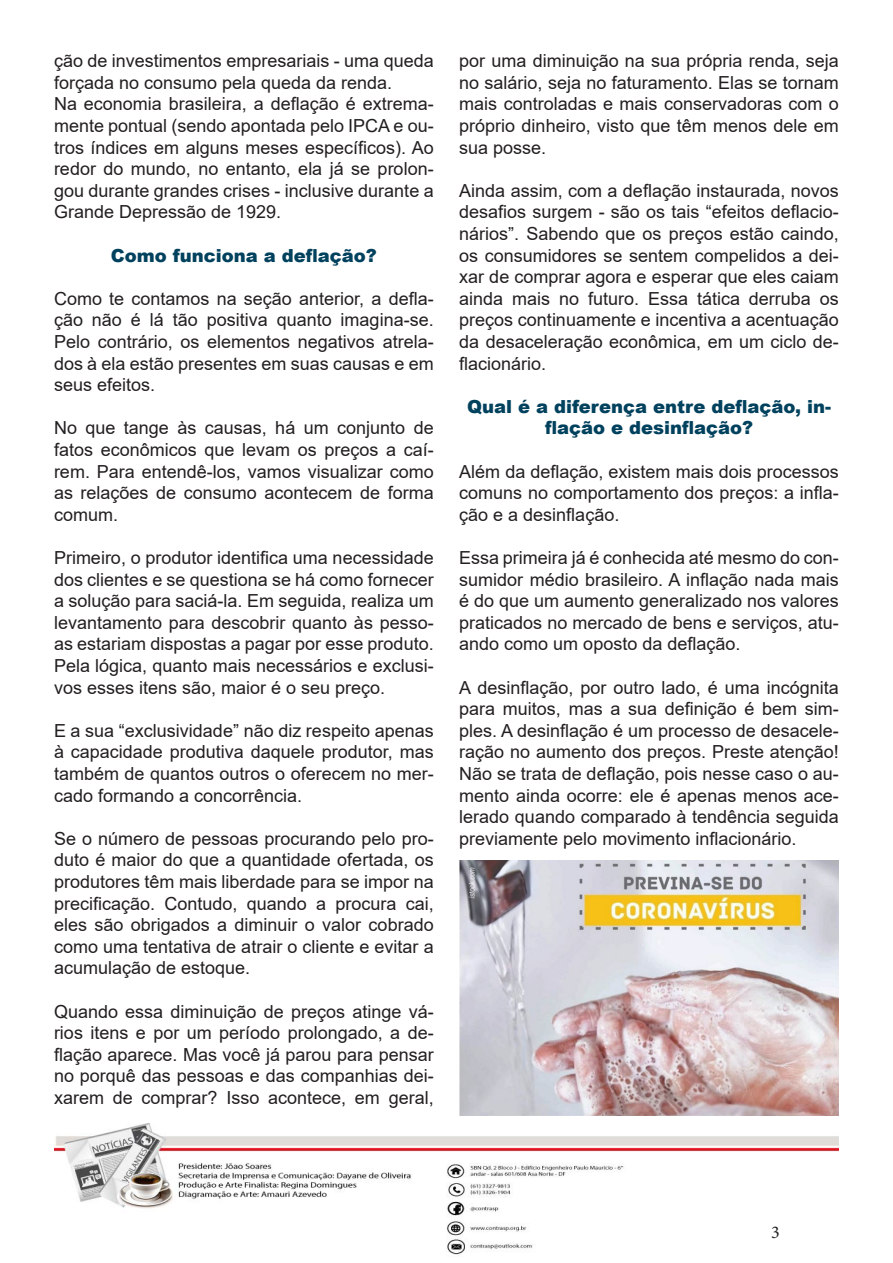
<style>
.page{position:relative;width:893px;height:1263px;background:#fff}
.page>*{position:absolute;margin:0;border:0;box-sizing:border-box;transform-origin:0 0}
.t1{font:18px/21.6px "Arial";color:#231f20;text-align:justify}
.t2{font:900 18px/21.6px "Arial";color:#00415e;text-align:center}
.t3{font:18px "Minion Pro";color:#231f20}
</style>
<div class="page">
<img style="left:54px;top:1123px;width:785px;height:132px">
<img style="left:459px;top:860px;width:380px;height:255px">
<p class="t1" style="left:54px;top:50px;width:381px">ção de investimentos empresariais - uma queda forçada no consumo pela queda da renda.</p>
<p class="t1" style="left:54px;top:93px;width:381px">Na economia brasileira, a deflação é extrema&shy;mente pontual (sendo apontada pelo IPCA e ou&shy;tros índices em alguns meses específicos). Ao redor do mundo, no entanto, ela já se prolon&shy;gou durante grandes crises - inclusive durante a Grande Depressão de 1929.</p>
<p class="t2" style="left:111px;top:244px;width:268px">Como funciona a deflação?</p>
<p class="t1" style="left:54px;top:287px;width:381px">Como te contamos na seção anterior, a defla&shy;ção não é lá tão positiva quanto imagina-se.<br>Pelo contrário, os elementos negativos atrela&shy;dos à ela estão presentes em suas causas e em seus efeitos.</p>
<p class="t1" style="left:54px;top:417px;width:381px">No que tange às causas, há um conjunto de fatos econômicos que levam os preços a caí&shy;rem. Para entendê-los, vamos visualizar como as relações de consumo acontecem de forma comum.</p>
<p class="t1" style="left:54px;top:547px;width:381px">Primeiro, o produtor identifica uma necessidade dos clientes e se questiona se há como fornecer a solução para saciá-la. Em seguida, realiza um levantamento para descobrir quanto às pesso&shy;as estariam dispostas a pagar por esse produto.<br>Pela lógica, quanto mais necessários e exclusi&shy;vos esses itens são, maior é o seu preço.</p>
<p class="t1" style="left:54px;top:719px;width:381px">E a sua “exclusividade” não diz respeito apenas à capacidade produtiva daquele produtor, mas também de quantos outros o oferecem no mer&shy;cado formando a concorrência.</p>
<p class="t1" style="left:54px;top:827px;width:381px">Se o número de pessoas procurando pelo pro&shy;duto é maior do que a quantidade ofertada, os produtores têm mais liberdade para se impor na precificação. Contudo, quando a procura cai, eles são obrigados a diminuir o valor cobrado como uma tentativa de atrair o cliente e evitar a acumulação de estoque.</p>
<p class="t1" style="left:54px;top:1000px;width:381px">Quando essa diminuição de preços atinge vá&shy;rios itens e por um período prolongado, a de&shy;flação aparece. Mas você já parou para pensar no porquê das pessoas e das companhias dei&shy;xarem de comprar? Isso acontece, em geral,</p>
<p class="t1" style="left:459px;top:50px;width:381px">por uma diminuição na sua própria renda, seja no salário, seja no faturamento. Elas se tornam mais controladas e mais conservadoras com o próprio dinheiro, visto que têm menos dele em sua posse.</p>
<p class="t1" style="left:459px;top:179px;width:381px">Ainda assim, com a deflação instaurada, novos desafios surgem - são os tais “efeitos deflacio&shy;nários”. Sabendo que os preços estão caindo, os consumidores se sentem compelidos a dei&shy;xar de comprar agora e esperar que eles caiam ainda mais no futuro. Essa tática derruba os preços continuamente e incentiva a acentuação da desaceleração econômica, em um ciclo de&shy;flacionário.</p>
<p class="t2" style="left:467px;top:395px;width:366px">Qual é a diferença entre deflação, in&shy;flação e desinflação?</p>
<p class="t1" style="left:459px;top:460px;width:381px">Além da deflação, existem mais dois processos comuns no comportamento dos preços: a infla&shy;ção e a desinflação.</p>
<p class="t1" style="left:459px;top:547px;width:381px">Essa primeira já é conhecida até mesmo do con&shy;sumidor médio brasileiro. A inflação nada mais é do que um aumento generalizado nos valores praticados no mercado de bens e serviços, atu&shy;ando como um oposto da deflação.</p>
<p class="t1" style="left:459px;top:676px;width:381px">A desinflação, por outro lado, é uma incógnita para muitos, mas a sua definição é bem sim&shy;ples. A desinflação é um processo de desacele&shy;ração no aumento dos preços. Preste atenção!<br>Não se trata de deflação, pois nesse caso o au&shy;mento ainda ocorre: ele é apenas menos ace&shy;lerado quando comparado à tendência seguida previamente pelo movimento inflacionário.</p>
<p class="t3" style="left:771px;top:1220px;width:10px">3</p>
</div>
